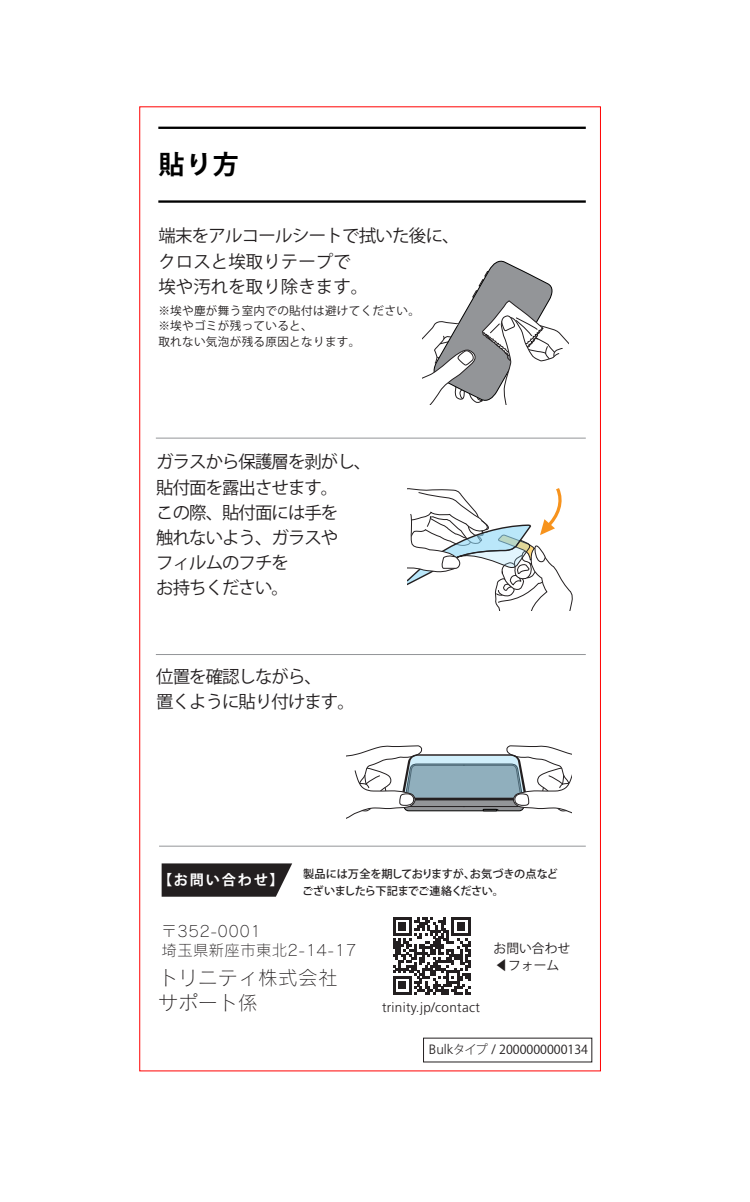
<style>
.page{position:relative;width:750px;height:1202px;background:#fff}
.page>*{position:absolute;margin:0;border:0;box-sizing:border-box;transform-origin:0 0}
.t1{font:700 26px "Koz Go Pro";color:#000}
.t2{font:19.5px/25px "Rodin CID L";letter-spacing:.025em;color:#231f20}
.t3{font:17.5px/25.2px "Koz Go Pr 6 N";letter-spacing:-.055em;color:#231f20}
.t4{font:17.5px/25.2px "Koz Go Pr 6 N";letter-spacing:.005em;color:#231f20}
.t5{font:15.25px/19px "Rodin CID L";letter-spacing:.025em;color:#231f20}
.t6{font:700 14.25px "Koz Go Pro";letter-spacing:.125em;color:#fff}
.t7{font:300 13.5px "Frutiger LT Std";letter-spacing:.025em;color:#231f20}
.t8{font:12.75px/17px "Koz Go Pr 6 N";color:#231f20}
.t9{font:12.5px "Koz Go Pr 6 N";color:#231f20}
.t10{font:11.5px/15.5px "Koz Go Pr 6 N";letter-spacing:.025em;color:#231f20}
.t11{font:500 11.25px/17.8px "Koz Go Pro";letter-spacing:-.035em;color:#231f20}
.s1{font-family:"Frutiger LT Std";font-weight:300;font-size:13.5px}
.s2{font-family:"Koz Go Pro";font-weight:300}
</style>
<div class="page">
<hr style="left:156px;top:438px;width:430px;height:1px;background:#939598">
<hr style="left:156px;top:654px;width:430px;height:1px;background:#939598">
<hr style="left:159px;top:845px;width:427px;height:1px;background:#939598">
<hr style="left:158px;top:200px;width:428px;height:3px;background:#000">
<hr style="left:158px;top:127px;width:428px;height:2px;background:#000">
<svg style="left:423px;top:260px;width:146px;height:144px"></svg>
<svg style="left:347px;top:745px;width:224px;height:74px"></svg>
<svg style="left:408px;top:488px;width:165px;height:122px"></svg>
<svg style="left:393px;top:917px;width:77px;height:77px"></svg>
<svg style="left:162px;top:863px;width:130px;height:33px;background:#322f30"></svg>
<h1 class="t1" style="left:158px;top:148px;width:82px">貼り方</h1>
<p class="t4" style="left:158px;top:224px;width:303px">端末をアルコールシートで拭いた後に、クロスと埃取りテープで<br>埃や汚れを取り除きます。</p>
<p class="t10" style="left:158px;top:303px;width:263px">※埃や塵が舞う室内での貼付は避けてください。※埃やゴミが残っていると、<br>取れない気泡が残る原因となります。</p>
<p class="t3" style="left:156px;top:450px;width:216px">ガラスから保護層を剥がし、貼付面を露出させます。<br>この際、貼付面には手を<br>触れないよう、ガラスや<br>フィルムのフチを<br>お持ちください。</p>
<p class="t3" style="left:156px;top:664px;width:200px">位置を確認しながら、<br>置くように貼り付けます。</p>
<p class="t11" style="left:302px;top:865px;width:257px">製品には万全を期しておりますが、お気づきの点などございましたら下記までご連絡ください。</p>
<p class="t5" style="left:162px;top:922px;width:196px">〒352-0001<br>埼玉県新座市東北2-14-17</p>
<p class="t2" style="left:158px;top:964px;width:181px">トリニティ株式会社サポート係</p>
<p class="t6" style="left:158px;top:871px;width:127px">【お問い合わせ】</p>
<p class="t8" style="left:493px;top:940px;width:78px">お問い合わせ◀フォーム</p>
<p class="t7" style="left:382px;top:1000px;width:99px">trinity.jp/contact</p>
<p class="t9" style="left:429px;top:1042px;width:161px"><span class="s1">Bulk</span><span class="s2">タイプ</span> <span class="s1">/</span> 2000000000134</p>
</div>
